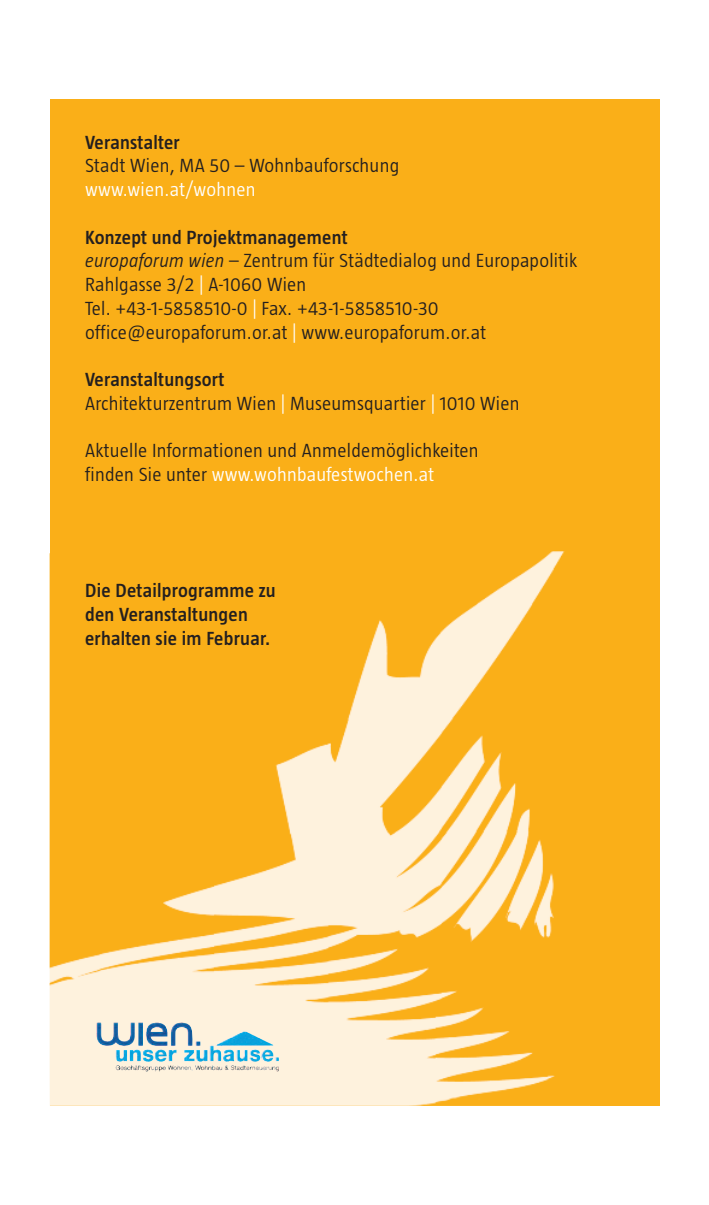
<style>
.page{position:relative;width:709px;height:1205px;background:#fff}
.page>*{position:absolute;margin:0;border:0;box-sizing:border-box;transform-origin:0 0}
.t1{font:300 19.5px/23.8px "Taz";letter-spacing:.015em;color:#231f20}
.t2{font:600 19.5px/23.8px "Taz";letter-spacing:.015em;color:#231f20}
.t3{font:300 19.5px "Taz";letter-spacing:.015em;color:#fff}
.s1{font-weight:600}
.s2{font-style:italic}
.s3{color:#fff}
</style>
<div class="page">
<div style="left:50px;top:99px;width:609px;height:1007px;background:#faaf18"></div>
<img style="left:50px;top:551px;width:540px;height:555px">
<img style="left:49px;top:553px;width:1px;height:515px">
<img style="left:96px;top:1022px;width:177px;height:40px">
<p class="t2" style="left:85px;top:130px;width:96px">Veranstalter</p>
<p class="t1" style="left:85px;top:154px;width:315px">Stadt Wien, MA 50 – Wohnbauforschung</p>
<p class="t3" style="left:85px;top:179px;width:172px">www.wien.at/wohnen</p>
<p class="t1" style="left:85px;top:225px;width:493px"><span class="s1">Konzept und Projektmanagement<br></span><span class="s2">europaforum wien</span> – Zentrum für Städtedialog und Europapolitik Rahlgasse 3/2 <span class="s3">|</span> A-1060 Wien<br>Tel. +43-1-5858510-0 <span class="s3">|</span> Fax. +43-1-5858510-30 office@europaforum.or.at <span class="s3">|</span> www.europaforum.or.at</p>
<p class="t1" style="left:85px;top:368px;width:436px"><span class="s1">Veranstaltungsort<br></span>Architekturzentrum Wien <span class="s3">|</span> Museumsquartier <span class="s3">|</span> 1010 Wien</p>
<p class="t1" style="left:85px;top:439px;width:395px">Aktuelle Informationen und Anmeldemöglichkeiten finden Sie unter <span class="s3">www.wohnbaufestwochen.at</span></p>
<p class="t2" style="left:85px;top:579px;width:192px">Die Detailprogramme zu den Veranstaltungen erhalten sie im Februar.</p>
</div>
